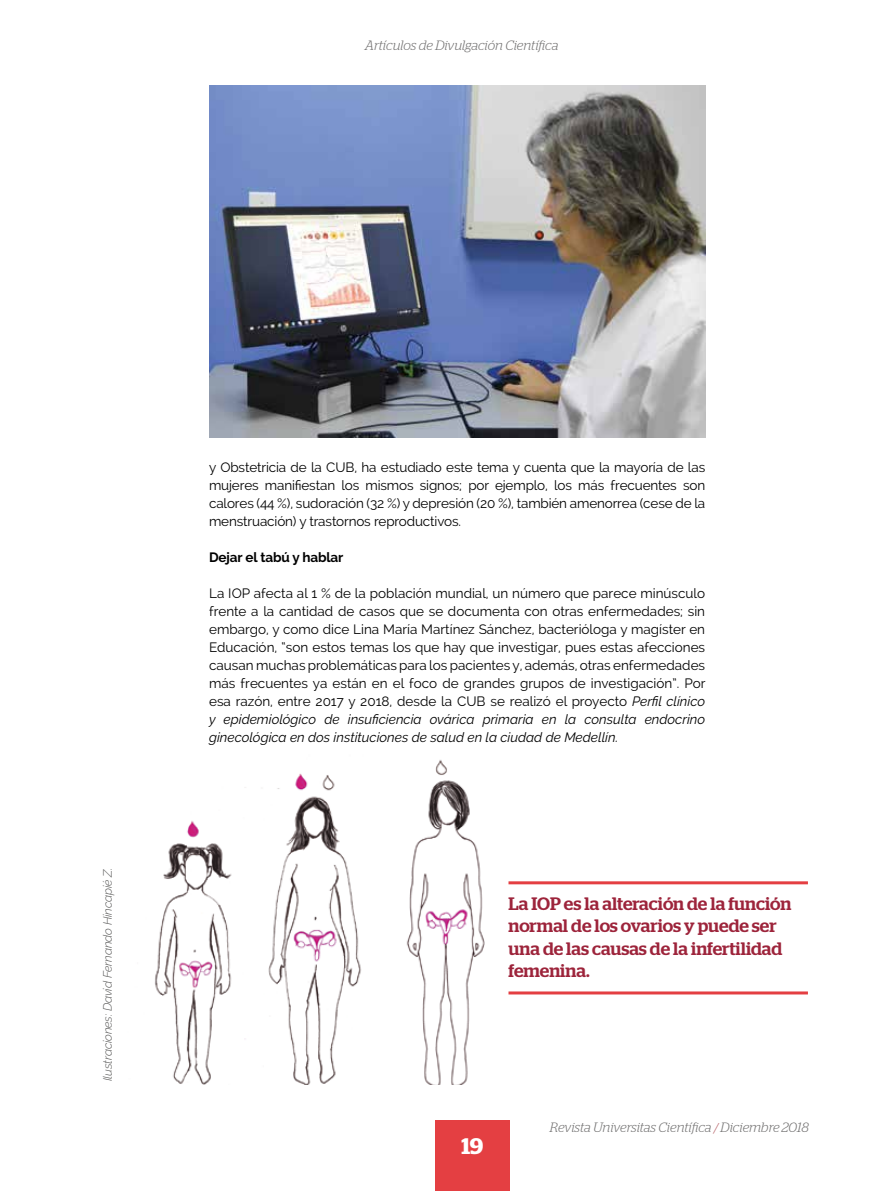
<style>
.page{position:relative;width:893px;height:1191px;background:#fff}
.page>*{position:absolute;margin:0;border:0;box-sizing:border-box;transform-origin:0 0}
.t1{font:600 22.5px "Stag";color:#fff}
.t2{font:500 18px/22.5px "Stag";color:#9d243b}
.t3{font:13.5px/18px "Raleway";letter-spacing:-.01em;color:#000;text-align:justify}
.t4{font:italic 300 13.5px "Stag";color:#706f6f}
.t5{font:700 13.5px "Raleway";letter-spacing:-.01em;color:#000}
.t6{font:italic 300 12px "Raleway";letter-spacing:-.01em;color:#575756}
.s1{font-style:italic}
.s2{color:#b76268}
</style>
<div class="page">
<div style="left:435px;top:1120px;width:75px;height:71px;background:#e43f42"></div>
<img style="left:209px;top:85px;width:496px;height:353px">
<img style="left:155px;top:760px;width:330px;height:324px">
<hr style="left:508px;top:881px;width:300px;height:3px;background:#e43f42">
<hr style="left:508px;top:991px;width:300px;height:3px;background:#e43f42">
<p class="t4" style="left:365px;top:37px;width:195px">Artículos de Divulgación Científica</p>
<p class="t6" style="left:101px;top:1081px;width:215px;rotate:-90deg">Ilustraciones: David Fernando Hincapié Z.</p>
<p class="t3" style="left:209px;top:458px;width:498px">y Obstetricia de la CUB, ha estudiado este tema y cuenta que la mayoría de las mujeres manifiestan los mismos signos; por ejemplo, los más frecuentes son calores (44 %), sudoración (32 %) y depresión (20 %), también amenorrea (cese de la menstruación) y trastornos reproductivos.</p>
<p class="t5" style="left:209px;top:549px;width:136px">Dejar el tabú y hablar</p>
<p class="t3" style="left:209px;top:584px;width:498px">La IOP afecta al 1 % de la población mundial, un número que parece minúsculo frente a la cantidad de casos que se documenta con otras enfermedades; sin embargo, y como dice Lina María Martínez Sánchez, bacterióloga y magíster en Educación, “son estos temas los que hay que investigar, pues estas afecciones causan muchas problemáticas para los pacientes y, además, otras enfermedades más frecuentes ya están en el foco de grandes grupos de investigación”. Por esa razón, entre 2017 y 2018, desde la CUB se realizó el proyecto <span class="s1">Perfil clínico y epidemiológico de insuficiencia ovárica primaria en la consulta endocrino ginecológica en dos instituciones de salud en la ciudad de Medellín.</span></p>
<h2 class="t2" style="left:508px;top:892px;width:284px">La IOP es la alteración de la función normal de los ovarios y puede ser una de las causas de la infertilidad femenina.</h2>
<h1 class="t1" style="left:461px;top:1132px;width:23px">19</h1>
<p class="t4" style="left:550px;top:1119px;width:261px">Revista Universitas Científica <span class="s2">/</span> Diciembre 2018</p>
</div>
